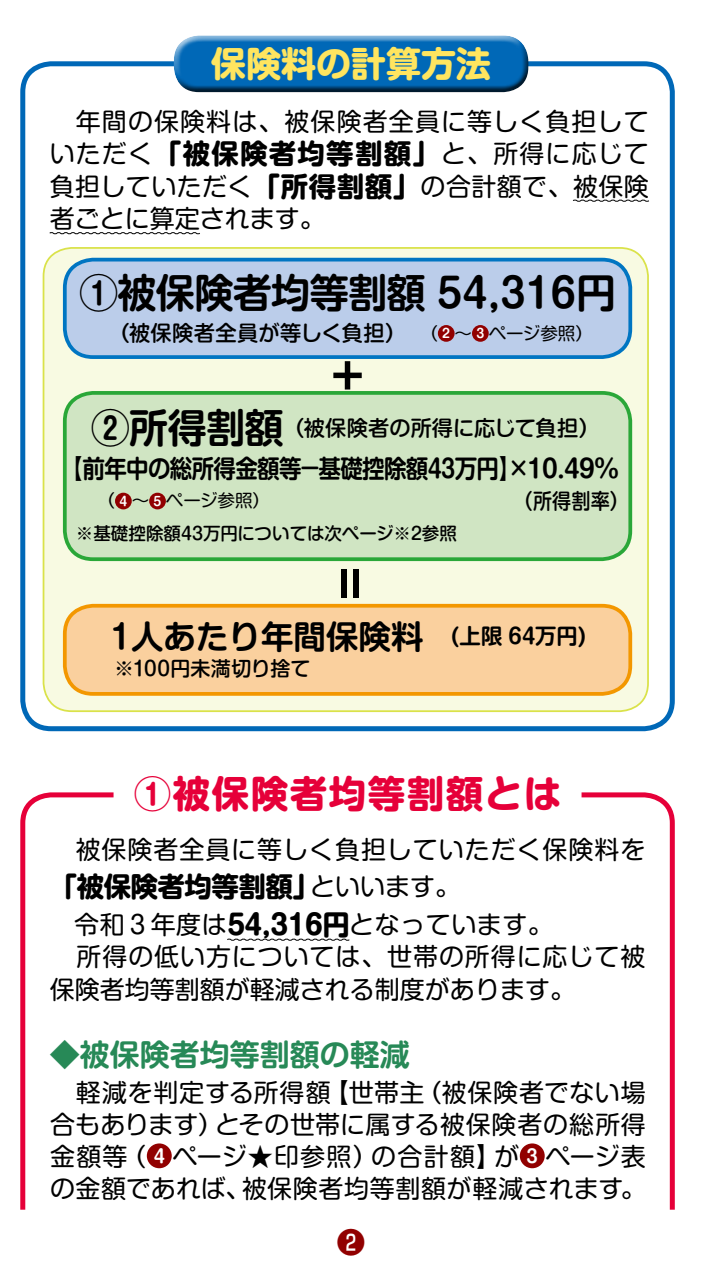
<style>
.page{position:relative;width:702px;height:1276px;background:#fff}
.page>*{position:absolute;margin:0;border:0;box-sizing:border-box;transform-origin:0 0}
.t1{font:700 40px "Shin M Go Pro De";letter-spacing:-.02em;color:#000}
.t2{font:700 37.5px "Shin M Go Pro";letter-spacing:.04em;color:#e60039}
.t3{font:700 35px "Shin M Go Pro";color:#ffe55f}
.t4{font:700 32.5px "Shin M Go Pro De";color:#000}
.t5{font:700 30px "Shin M Go Pro De";color:#278957}
.t6{font:500 28.25px "Shin Go Pro";color:#910000}
.t7{font:700 27.5px "Shin M Go Pro";letter-spacing:-.02em;color:#000}
.t8{font:25px/32.5px "Shin M Go Pro";letter-spacing:.02em;color:#000}
.t9{font:700 25px "Shin M Go Pro De";letter-spacing:-.03em;color:#000;scale:.9 1}
.t10{font:500 21.25px "Shin M Go Pro";color:#000}
.t11{font:700 21.25px "Shin M Go Pro De";letter-spacing:.01em;color:#000}
.t12{font:500 20px "Shin M Go Pro";letter-spacing:.01em;color:#000}
.t13{font:700 18px "Shin M Go Pro De";color:#fff}
.t14{font:500 17.5px "Shin M Go Pro";color:#000}
.t15{font:17.5px "Shin M Go Pro";letter-spacing:-.005em;color:#000}
.t16{font:700 12.5px "Shin M Go Pro De";color:#fff}
.s1{font-weight:700;font-size:27.5px}
.s2{font-weight:400;font-size:17.5px}
</style>
<div class="page">
<div style="left:20px;top:61px;width:654px;height:670px;border:5px solid #0068b7;border-radius:28px"></div>
<div style="left:169px;top:35px;width:360px;height:49px;background:#fff;opacity:.75"></div>
<div style="left:171px;top:42px;width:358px;height:53px;background:#000;opacity:.75"></div>
<div style="left:44px;top:248px;width:604px;height:463px;background:#f8fae2;border-radius:28px"></div>
<div style="left:43px;top:247px;width:606px;height:465px;border:2px solid #dae24a;border-radius:28px"></div>
<div style="left:65px;top:606px;width:565px;height:88px;background:#fad09e;border-radius:28px"></div>
<div style="left:63px;top:604px;width:569px;height:92px;border:4px solid #f39700;border-radius:28px"></div>
<div style="left:65px;top:260px;width:565px;height:97px;background:#bbcdea;border-radius:28px"></div>
<div style="left:63px;top:258px;width:569px;height:101px;border:4px solid #0075c2;border-radius:28px"></div>
<div style="left:65px;top:393px;width:565px;height:166px;background:#d0e5c3;border-radius:28px"></div>
<div style="left:63px;top:391px;width:569px;height:170px;border:4px solid #2aa738;border-radius:28px"></div>
<svg style="left:20px;top:792px;width:94px;height:418px"></svg>
<svg style="left:581px;top:792px;width:94px;height:418px"></svg>
<svg style="left:573px;top:199px;width:76px;height:3px"></svg>
<svg style="left:49px;top:232px;width:151px;height:3px"></svg>
<svg style="left:227px;top:938px;width:123px;height:3px"></svg>
<div style="left:438px;top:325px;width:16px;height:17px;background:#910000;border-radius:50%"></div>
<div style="left:472px;top:325px;width:16px;height:17px;background:#910000;border-radius:50%"></div>
<div style="left:115px;top:493px;width:17px;height:16px;background:#910000;border-radius:50%"></div>
<div style="left:149px;top:493px;width:17px;height:16px;background:#910000;border-radius:50%"></div>
<svg style="left:333px;top:361px;width:29px;height:28px"></svg>
<div style="left:341px;top:569px;width:6px;height:29px;background:#000"></div>
<div style="left:353px;top:569px;width:6px;height:29px;background:#000"></div>
<div style="left:147px;top:1143px;width:25px;height:25px;background:#910000;border-radius:50%"></div>
<div style="left:519px;top:1143px;width:25px;height:25px;background:#910000;border-radius:50%"></div>
<h3 class="t3" style="left:211px;top:35px;width:282px">保険料の計算方法</h3>
<p class="t8" style="left:50px;top:102px;width:600px;text-align:justify">　年間の保険料は、被保険者全員に等しく負担していただく<span class="s1">「被保険者均等割額」</span>と、所得に応じて負担していただく<span class="s1">「所得割額」</span>の合計額で、被保険者ごとに算定されます。</p>
<h1 class="t1" style="left:79px;top:260px;width:538px">①被保険者均等割額 54,316円</h1>
<p class="t15" style="left:489px;top:319px;width:106px">ページ参照(</p>
<p class="t10" style="left:108px;top:316px;width:331px">（被保険者全員が等しく負担）　<span class="s2">（</span></p>
<p class="t16" style="left:442px;top:323px;width:9px">2</p>
<p class="t16" style="left:476px;top:323px;width:9px">3</p>
<p class="t15" style="left:454px;top:319px;width:19px">〜</p>
<h1 class="t1" style="left:91px;top:396px;width:194px">②所得割額</h1>
<p class="t9" style="left:60px;top:448px;width:622px">【前年中の総所得金額等－基礎控除額43万円 ×【 10.49％</p>
<p class="t15" style="left:166px;top:486px;width:88px">ページ参照</p>
<p class="t10" style="left:283px;top:411px;width:318px">（被保険者の所得に応じて負担(</p>
<p class="t15" style="left:97px;top:486px;width:19px">（</p>
<p class="t16" style="left:119px;top:491px;width:9px">4</p>
<p class="t16" style="left:154px;top:491px;width:9px">5</p>
<p class="t15" style="left:132px;top:486px;width:19px">〜</p>
<p class="t14" style="left:76px;top:519px;width:336px">※基礎控除額43万円については次ページ※</p>
<p class="t14" style="left:422px;top:519px;width:36px">参照</p>
<p class="t14" style="left:407px;top:519px;width:19px">２</p>
<h3 class="t4" style="left:110px;top:610px;width:314px">1人あたり年間保険料</h3>
<p class="t12" style="left:114px;top:652px;width:198px">※100円未満切り捨て</p>
<p class="t11" style="left:451px;top:619px;width:136px">(上限 64万円(</p>
<h2 class="t2" style="left:134px;top:763px;width:429px">①被保険者均等割額とは</h2>
<p class="t8" style="left:310px;top:827px;width:337px;line-height:37.5px;text-indent:-260px">　被保険者全員に等しく負担していただく保険料をといいます。</p>
<p class="t7" style="left:50px;top:864px;width:272px">「被保険者均等割額」</p>
<p class="t8" style="left:50px;top:905px;width:597px">　令和３年度は<span class="s1">54,316円</span>となっています。<br>　所得の低い方については、世帯の所得に応じて被保険者均等割額が軽減される制度があります。</p>
<p class="t5" style="left:50px;top:1030px;width:362px">◆被保険者均等割額の軽減</p>
<p class="t8" style="left:324px;top:1073px;width:102px">【世帯主</p>
<p class="t8" style="left:417px;top:1073px;width:230px">（被保険者でない場</p>
<p class="t8" style="left:215px;top:1073px;width:432px;text-indent:-139px">軽減を判定する所得額<br>とその世帯に属する被保険者の総所得</p>
<p class="t8" style="left:50px;top:1105px;width:174px">合もあります）</p>
<p class="t8" style="left:50px;top:1137px;width:79px">金額等</p>
<p class="t8" style="left:121px;top:1137px;width:26px">（</p>
<p class="t13" style="left:154px;top:1141px;width:13px">4</p>
<p class="t8" style="left:172px;top:1137px;width:207px">ページ★印参照）</p>
<p class="t8" style="left:371px;top:1137px;width:132px">の合計額】</p>
<p class="t8" style="left:494px;top:1137px;width:26px">が</p>
<p class="t13" style="left:526px;top:1141px;width:13px">3</p>
<p class="t8" style="left:545px;top:1137px;width:102px">ページ表</p>
<p class="t8" style="left:50px;top:1169px;width:202px">の金額であれば、</p>
<p class="t8" style="left:242px;top:1169px;width:405px">被保険者均等割額が軽減されます。</p>
<p class="t6" style="left:337px;top:1219px;width:30px">2</p>
</div>
